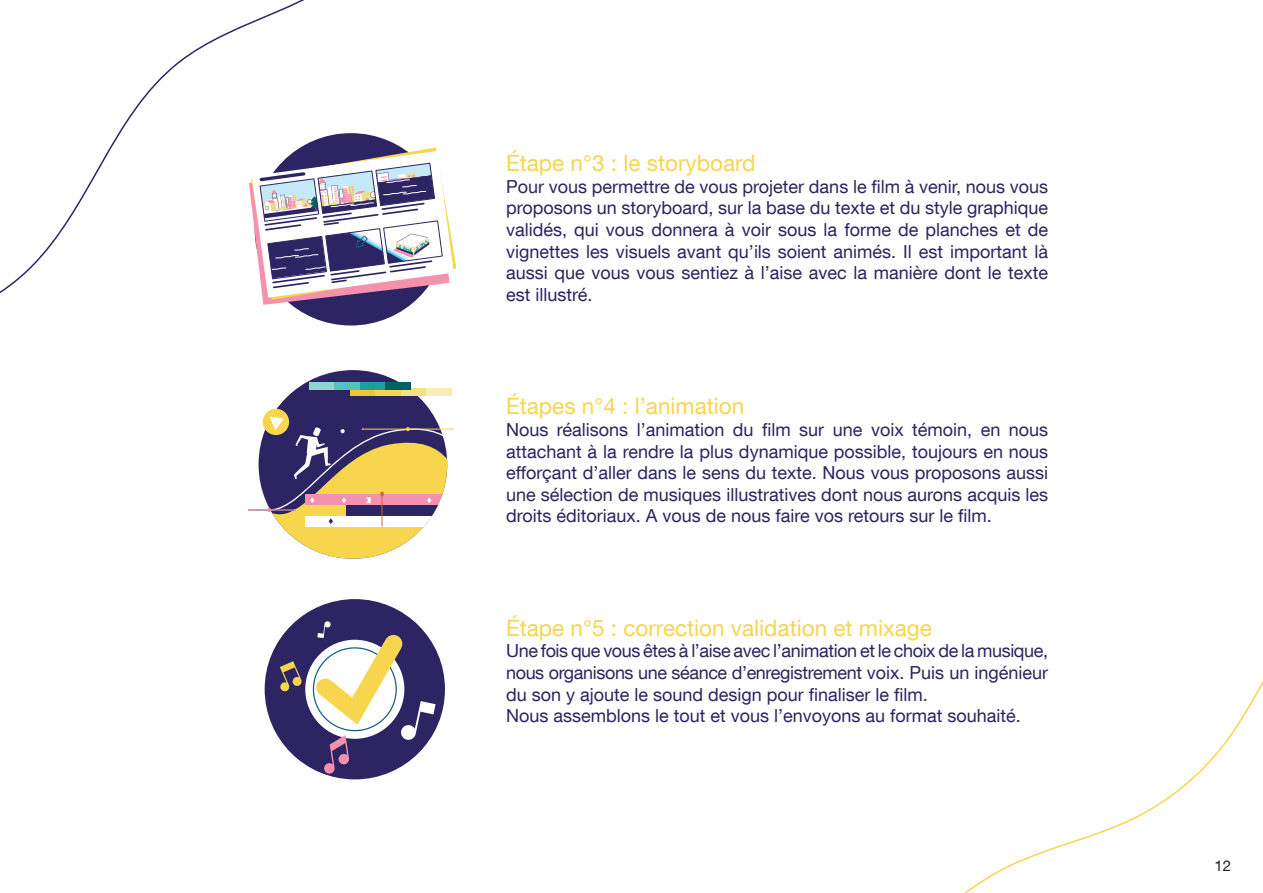
<style>
.page{position:relative;width:1263px;height:893px;background:#fff}
.page>*{position:absolute;margin:0;border:0;box-sizing:border-box;transform-origin:0 0}
.t1{font:22.5px "Helvetica Neue LT Com";color:#f5d64e}
.t2{font:18px/21.6px "Helvetica Neue LT Com";color:#292560;text-align:justify}
.t3{font:15px "Helvetica Neue LT Com";color:#231f20}
</style>
<div class="page">
<svg style="left:0;top:0;width:406px;height:326px"></svg>
<svg style="left:964px;top:681px;width:299px;height:212px"></svg>
<div style="left:255px;top:133px;width:192px;height:192px;background:#2d2463;border-radius:50%"></div>
<svg style="left:249px;top:147px;width:207px;height:158px"></svg>
<div style="left:259px;top:370px;width:188px;height:189px;background:#2d2463;border-radius:50%"></div>
<div style="left:350px;top:388px;width:26px;height:7px;background:#efc634"></div>
<div style="left:376px;top:388px;width:25px;height:7px;background:#f7d64d"></div>
<div style="left:401px;top:388px;width:25px;height:7px;background:#f6e182"></div>
<div style="left:426px;top:388px;width:26px;height:7px;background:#f7edb6"></div>
<div style="left:309px;top:383px;width:26px;height:7px;background:#90d3cf"></div>
<div style="left:335px;top:383px;width:25px;height:7px;background:#55c2b7"></div>
<div style="left:360px;top:383px;width:25px;height:7px;background:#239d9b"></div>
<div style="left:385px;top:383px;width:26px;height:7px;background:#006165"></div>
<svg style="left:248px;top:407px;width:206px;height:152px"></svg>
<div style="left:265px;top:599px;width:180px;height:180px;background:#2d2463;border-radius:50%"></div>
<svg style="left:280px;top:619px;width:156px;height:155px"></svg>
<p class="t1" style="left:506px;top:149px;width:251px">Étape n°3 : le storyboard</p>
<p class="t2" style="left:506px;top:175px;width:544px">Pour vous permettre de vous projeter dans le film à venir, nous vous proposons un storyboard, sur la base du texte et du style graphique validés, qui vous donnera à voir sous la forme de planches et de vignettes les visuels avant qu’ils soient animés. Il est important là aussi que vous vous sentiez à l’aise avec la manière dont le texte est illustré.</p>
<p class="t1" style="left:506px;top:392px;width:240px">Étapes n°4 : l’animation</p>
<p class="t2" style="left:506px;top:418px;width:544px">Nous réalisons l’animation du film sur une voix témoin, en nous attachant à la rendre la plus dynamique possible, toujours en nous efforçant d’aller dans le sens du texte. Nous vous proposons aussi une sélection de musiques illustratives dont nous aurons acquis les droits éditoriaux. A vous de nous faire vos retours sur le film.</p>
<p class="t1" style="left:506px;top:614px;width:427px">Étape n°5 : correction validation et mixage</p>
<p class="t2" style="left:506px;top:640px;width:544px;text-align:left">Une fois que vous êtes à l’aise avec l’animation et le choix de la musique, nous organisons une séance d’enregistrement voix. Puis un ingénieur du son y ajoute le sound design pour finaliser le film.<br>Nous assemblons le tout et vous l’envoyons au format souhaité.</p>
<p class="t3" style="left:1214px;top:856px;width:18px">12</p>
</div>
